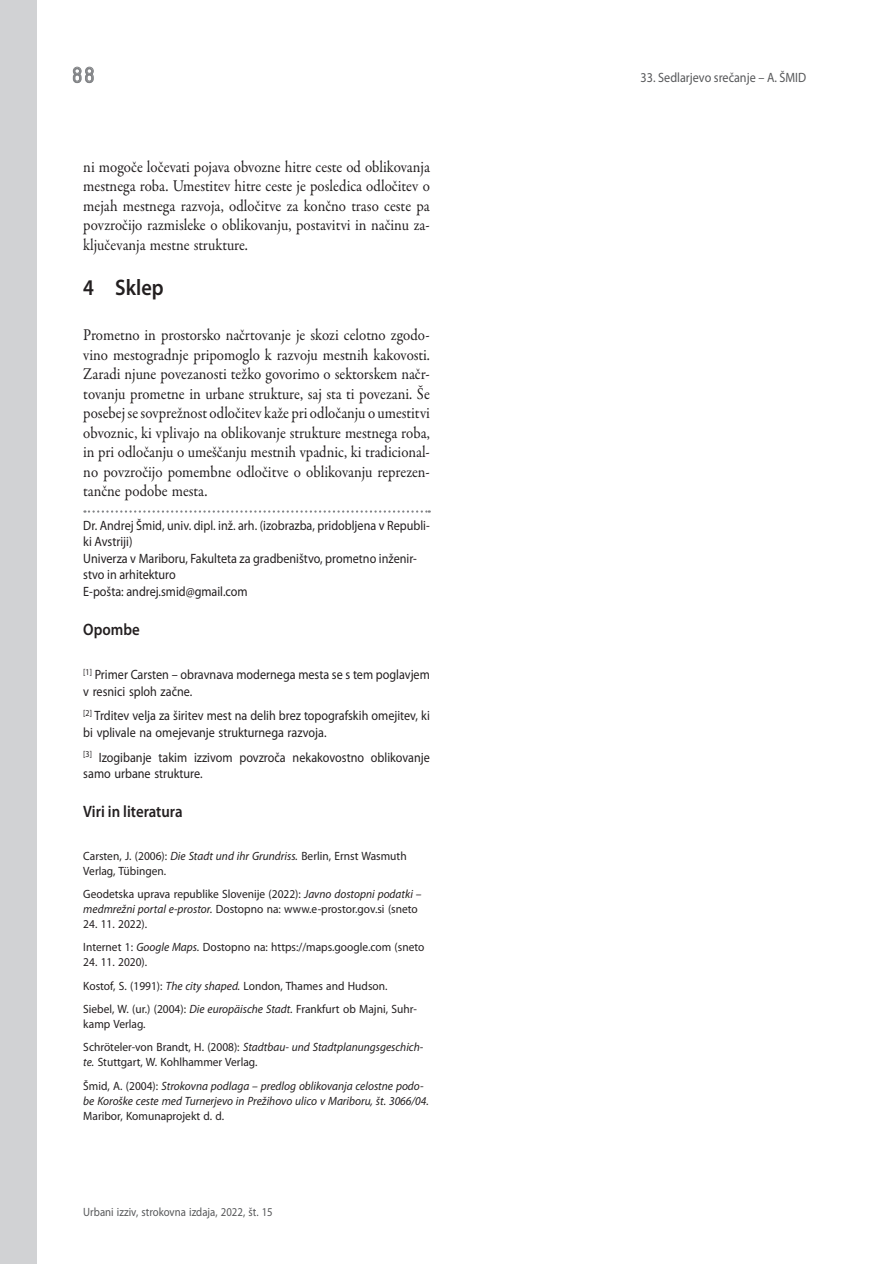
<style>
.page{position:relative;width:893px;height:1264px;background:#fff}
.page>*{position:absolute;margin:0;border:0;box-sizing:border-box;transform-origin:0 0}
.t1{font:24px "ISOCTEUR";color:#808285}
.t2{font:600 22.5px "Myriad Pro";color:#231f20;scale:.9 1}
.t3{font:16.5px/19.5px "Garamond Premr Pro";color:#231f20;text-align:justify;scale:.9 1}
.t4{font:600 16.5px "Myriad Pro";color:#231f20;scale:.9 1}
.t5{font:13.5px/16.5px "Myriad Pro";color:#231f20;scale:.9 1}
.t6{font:13.5px "Myriad Pro";color:#57585a;scale:.9 1}
.t7{font:12px/23.2px "Myriad Pro";color:#231f20;scale:.95 1}
.t8{font:italic 12px/23.2px "Myriad Pro";color:#231f20;scale:.95 1}
.t9{font:12px "Myriad Pro";color:#57585a;scale:.9 1}
.s1{font-style:italic}
.s2{font-style:normal}
</style>
<div class="page">
<svg style="left:73px;top:66px;width:21px;height:17px"></svg>
<svg style="left:84px;top:510px;width:346px;height:2px"></svg>
<div style="left:0;top:0;width:37px;height:1263px;background:#d1d2d4"></div>
<h1 class="t1" style="left:69px;top:59px;width:31px">88</h1>
<p class="t3" style="left:83px;top:157px;width:387px">ni mogoče ločevati pojava obvozne hitre ceste od oblikovanja mestnega roba. Umestitev hitre ceste je posledica odločitev o mejah mestnega razvoja, odločitve za končno traso ceste pa povzročijo razmisleke o oblikovanju, postavitvi in načinu za&shy;ključevanja mestne strukture.</p>
<h2 class="t2" style="left:83px;top:273px;width:91px">4 Sklep</h2>
<p class="t3" style="left:83px;top:325px;width:387px">Prometno in prostorsko načrtovanje je skozi celotno zgodo&shy;vino mestogradnje pripomoglo k razvoju mestnih kakovosti.<br>Zaradi njune povezanosti težko govorimo o sektorskem načr&shy;tovanju prometne in urbane strukture, saj sta ti povezani. Še posebej se sovprežnost odločitev kaže pri odločanju o umestitvi obvoznic, ki vplivajo na oblikovanje strukture mestnega roba, in pri odločanju o umeščanju mestnih vpadnic, ki tradicional&shy;no povzročijo pomembne odločitve o oblikovanju reprezen&shy;tančne podobe mesta.</p>
<p class="t5" style="left:83px;top:517px;width:387px">Dr. Andrej Šmid, univ. dipl. inž. arh. (izobrazba, pridobljena v Republi&shy;ki Avstriji)<br>Univerza v Mariboru, Fakulteta za gradbeništvo, prometno inženir&shy;stvo in arhitekturo<br>E-pošta: andrej.smid@gmail.com</p>
<p class="t4" style="left:83px;top:618px;width:64px">Opombe</p>
<p class="t5" style="left:83px;top:666px;width:386px"><sup>[1]</sup> Primer Carsten – obravnava modernega mesta se s tem poglavjem v resnici sploh začne.</p>
<p class="t5" style="left:83px;top:707px;width:387px"><sup>[2]</sup> Trditev velja za širitev mest na delih brez topografskih omejitev, ki bi vplivale na omejevanje strukturnega razvoja.</p>
<p class="t5" style="left:83px;top:749px;width:387px"><sup>[3]</sup> Izogibanje takim izzivom povzroča nekakovostno oblikovanje samo urbane strukture.</p>
<p class="t4" style="left:83px;top:801px;width:112px">Viri in literatura</p>
<p class="t7" style="left:83px;top:848px;width:342px;line-height:15px">Carsten, J. (2006): <span class="s1">Die Stadt und ihr Grundriss.</span> Berlin, Ernst Wasmuth<br>Verlag, Tübingen.</p>
<p class="t7" style="left:83px;top:886px;width:358px;line-height:15px">Geodetska uprava republike Slovenije (2022): <span class="s1">Javno dostopni podatki – medmrežni portal e-prostor.</span> Dostopno na: www.e-prostor.gov.si (sneto</p>
<p class="t7" style="left:83px;top:912px;width:360px">24. 11. 2022).<br>Internet 1: <span class="s1">Google Maps.</span> Dostopno na: https://maps.google.com (sneto</p>
<p class="t7" style="left:83px;top:950px;width:353px">24. 11. 2020).<br>Kostof, S. (1991): <span class="s1">The city shaped.</span> London, Thames and Hudson.<br>Siebel, W. (ur.) (2004): <span class="s1">Die europäische Stadt.</span> Frankfurt ob Majni, Suhr-</p>
<p class="t7" style="left:83px;top:1012px;width:359px">kamp Verlag.<br>Schröteler-von Brandt, H. (2008): <span class="s1">Stadtbau- und Stadtplanungsgeschich-</span></p>
<p class="t8" style="left:83px;top:1050px;width:360px">te. <span class="s2">Stuttgart, W. Kohlhammer Verlag.<br>Šmid, A. (2004):</span> Strokovna podlaga – predlog oblikovanja celostne podo-</p>
<p class="t8" style="left:83px;top:1088px;width:365px">be Koroške ceste med Turnerjevo in Prežihovo ulico v Mariboru, št. 3066/04.</p>
<p class="t7" style="left:83px;top:1103px;width:150px">Maribor, Komunaprojekt d. d.</p>
<p class="t9" style="left:83px;top:1204px;width:212px">Urbani izziv, strokovna izdaja, 2022, št. 15</p>
<p class="t6" style="left:641px;top:70px;width:186px">33. Sedlarjevo srečanje – A. ŠMID</p>
</div>
